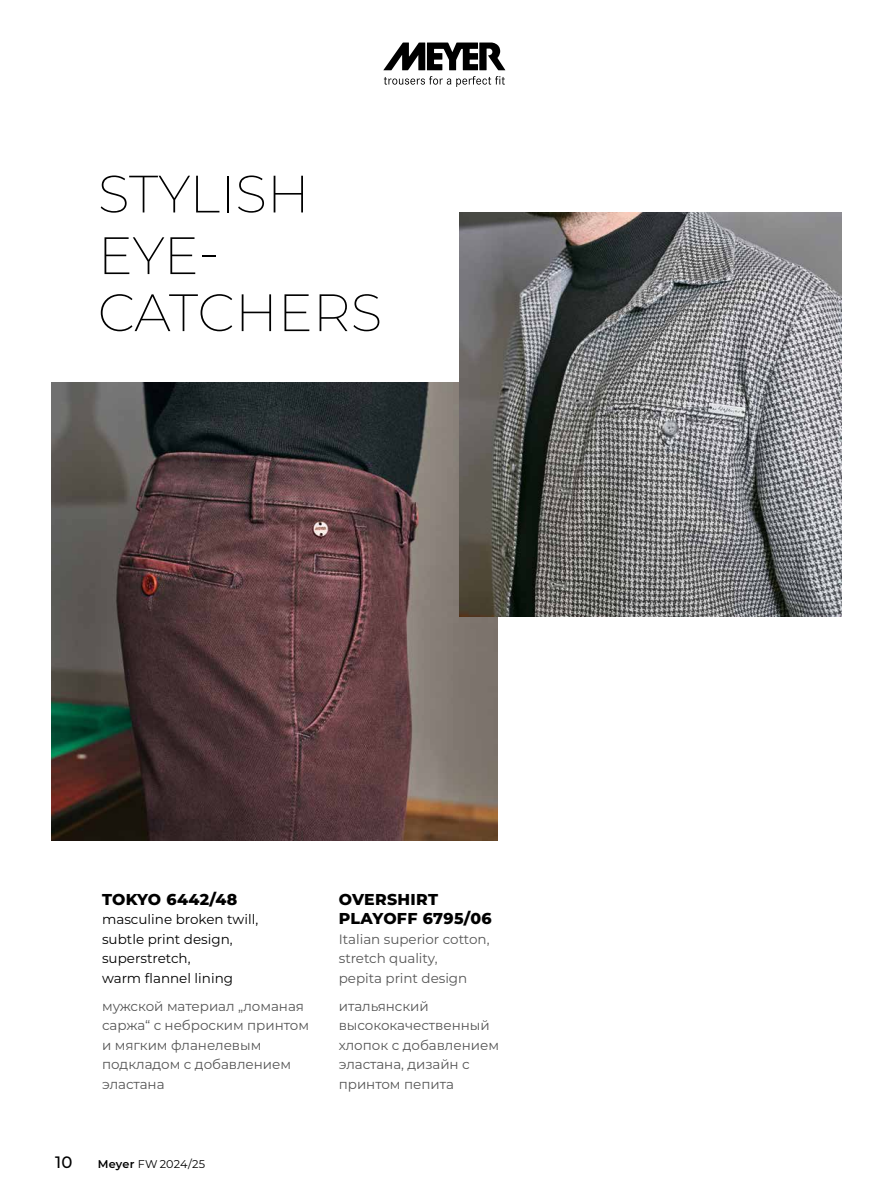
<style>
.page{position:relative;width:893px;height:1191px;background:#fff}
.page>*{position:absolute;margin:0;border:0;box-sizing:border-box;transform-origin:0 0}
.t1{font:200 52.5px/61.7px "Montserrat";color:#000}
.t2{font:500 16.5px "Montserrat";color:#000}
.t3{font:800 15.75px/19.5px "Montserrat";letter-spacing:.02em;color:#000}
.t4{font:13.5px/19.5px "Montserrat";letter-spacing:-.005em;color:#565656}
.t5{font:13.5px/19.5px "Montserrat";color:#000}
.t6{font:11.25px "Montserrat";letter-spacing:.02em;color:#000}
.s1{font-weight:600}
</style>
<div class="page">
<img style="left:51px;top:383px;width:446px;height:457px">
<img style="left:459px;top:213px;width:383px;height:404px">
<svg style="left:383px;top:43px;width:122px;height:27px"></svg>
<svg style="left:384px;top:76px;width:121px;height:11px"></svg>
<h1 class="t1" style="left:98px;top:161px;width:213px">STYLISH<br>EYE-</h1>
<h1 class="t1" style="left:98px;top:280px;width:286px">CATCHERS</h1>
<p class="t3" style="left:102px;top:888px;width:137px">TOKYO 6442/48</p>
<p class="t5" style="left:102px;top:909px;width:158px">masculine broken twill, subtle print design, superstretch,<br>warm flannel lining</p>
<p class="t4" style="left:102px;top:995px;width:208px">мужской материал „ломаная саржа“ с неброским принтом и мягким фланелевым подкладом с добавлением эластана</p>
<p class="t2" style="left:55px;top:1150px;width:19px">10</p>
<p class="t6" style="left:98px;top:1155px;width:109px"><span class="s1">Meyer</span> FW 2024/25</p>
<p class="t3" style="left:339px;top:888px;width:155px">OVERSHIRT<br>PLAYOFF 6795/06</p>
<p class="t4" style="left:339px;top:928px;width:152px">Italian superior cotton, stretch quality,<br>pepita print design</p>
<p class="t4" style="left:339px;top:995px;width:162px">итальянский высококачественный хлопок с добавлением эластана, дизайн с принтом пепита</p>
</div>
